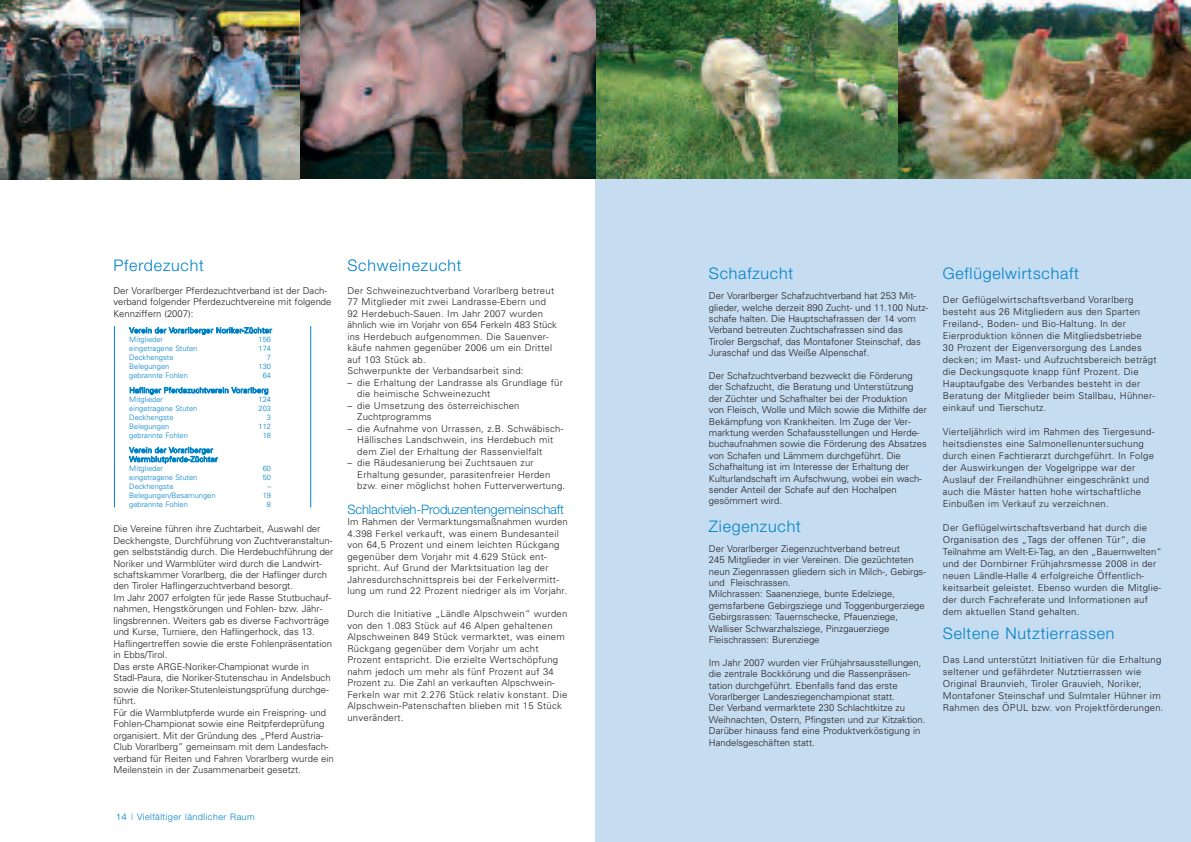
<style>
.page{position:relative;width:1191px;height:842px;background:#fff}
.page>*{position:absolute;margin:0;border:0;box-sizing:border-box;transform-origin:0 0}
.t1{font:300 16px "Helvetica Neue";letter-spacing:.05em;color:#0082c8}
.t2{font:300 13px "Helvetica Neue";letter-spacing:-.01em;color:#0082c8}
.t3{font:300 9.5px/11.4px "Univers";color:#231f20}
.t4{font:300 9.5px/11.5px "Univers";letter-spacing:.03em;color:#231f20}
.t5{font:300 9px "Helvetica Neue";letter-spacing:.055em;color:#0082c8}
.t6{font:300 7.5px "Univers";color:#0082c8}
.t7{font:300 7.5px/9.1px "Univers";letter-spacing:.035em;color:#0082c8}
.s1{font-stretch:expanded}
</style>
<div class="page">
<div style="left:595px;top:9px;width:596px;height:833px;background:#c5dcf1"></div>
<img style="left:897px;top:0;width:294px;height:179px">
<img style="left:595px;top:0;width:302px;height:179px">
<img style="left:300px;top:0;width:295px;height:179px">
<img style="left:0;top:0;width:300px;height:179px">
<hr style="left:114px;top:326px;width:1px;height:181px;background:#0082c8">
<hr style="left:310px;top:326px;width:1px;height:181px;background:#0082c8">
<h1 class="t1" style="left:113px;top:255px;width:92px">Pferdezucht</h1>
<p class="t3" style="left:113px;top:285px;width:220px">Der Vorarlberger Pferdezuchtverband ist der Dach&shy;verband folgender Pferdezuchtvereine mit folgende<br>Kennziffern (2007):</p>
<p class="t7" style="left:129px;top:326px;width:144px">Verein der Vorarlberger Noriker-Züchter<br>Mitglieder</p>
<p class="t6" style="left:258px;top:337px;width:14px">156</p>
<p class="t6" style="left:129px;top:346px;width:70px">eingetragene Stuten</p>
<p class="t6" style="left:259px;top:346px;width:14px">174</p>
<p class="t6" style="left:129px;top:355px;width:46px">Deckhengste</p>
<p class="t6" style="left:267px;top:355px;width:6px">7</p>
<p class="t6" style="left:129px;top:364px;width:42px">Belegungen</p>
<p class="t6" style="left:258px;top:364px;width:14px">130</p>
<p class="t6" style="left:129px;top:373px;width:60px">gebrannte Fohlen</p>
<p class="t7" style="left:129px;top:369px;width:143px;line-height:14.7px;text-indent:133px">64<br>Haflinger Pferdezuchtverein Vorarlberg</p>
<p class="t6" style="left:129px;top:397px;width:35px">Mitglieder</p>
<p class="t6" style="left:258px;top:397px;width:14px">124</p>
<p class="t6" style="left:129px;top:406px;width:70px">eingetragene Stuten</p>
<p class="t6" style="left:259px;top:406px;width:14px">203</p>
<p class="t6" style="left:129px;top:415px;width:46px">Deckhengste</p>
<p class="t6" style="left:267px;top:415px;width:6px">3</p>
<p class="t6" style="left:129px;top:424px;width:42px">Belegungen</p>
<p class="t6" style="left:258px;top:424px;width:14px">112</p>
<p class="t6" style="left:129px;top:433px;width:60px">gebrannte Fohlen</p>
<p class="t6" style="left:263px;top:433px;width:10px">18</p>
<p class="t7" style="left:129px;top:446px;width:90px">Verein der Vorarlberger<br>Warmblutpferde-Züchter<br>Mitglieder</p>
<p class="t6" style="left:263px;top:465px;width:10px">60</p>
<p class="t6" style="left:129px;top:474px;width:70px">eingetragene Stuten</p>
<p class="t6" style="left:263px;top:474px;width:10px">50</p>
<p class="t6" style="left:129px;top:483px;width:46px">Deckhengste</p>
<p class="t6" style="left:267px;top:483px;width:5px">–</p>
<p class="t6" style="left:129px;top:492px;width:88px">Belegungen/Besamungen</p>
<p class="t6" style="left:263px;top:492px;width:10px">19</p>
<p class="t6" style="left:129px;top:501px;width:60px">gebrannte Fohlen</p>
<p class="t6" style="left:267px;top:501px;width:6px">8</p>
<p class="t3" style="left:113px;top:524px;width:222px">Die Vereine führen ihre Zuchtarbeit, Auswahl der Deckhengste, Durchführung von Zuchtveranstaltun&shy;gen selbstständig durch. Die Herdebuchführung der Noriker und Warmblüter wird durch die Landwirt&shy;schaftskammer Vorarlberg, die der Haflinger durch den Tiroler Haflingerzuchtverband besorgt.<br>Im Jahr 2007 erfolgten für jede Rasse Stutbuchauf&shy;nahmen, Hengstkörungen und Fohlen- bzw. Jähr&shy;lingsbrennen. Weiters gab es diverse Fachvorträge und Kurse, Turniere, den Haflingerhock, das 13.<br>Haflingertreffen sowie die erste Fohlenpräsentation in Ebbs/Tirol.<br>Das erste ARGE-Noriker-Championat wurde in Stadl-Paura, die Noriker-Stutenschau in Andelsbuch sowie die Noriker-Stutenleistungsprüfung durchge&shy;führt.<br>Für die Warmblutpferde wurde ein Freispring- und Fohlen-Championat sowie eine Reitpferdeprüfung organisiert. Mit der Gründung des „Pferd Austria-Club Vorarlberg” gemeinsam mit dem Landesfach&shy;verband für Reiten und Fahren Vorarlberg wurde ein Meilenstein in der Zusammenarbeit gesetzt.</p>
<h1 class="t1" style="left:347px;top:255px;width:116px">Schweinezucht</h1>
<p class="t4" style="left:347px;top:285px;width:211px">Der Schweinezuchtverband Vorarlberg betreut 77 Mitglieder mit zwei Landrasse-Ebern und 92 Herdebuch-Sauen. Im Jahr 2007 wurden ähnlich wie im Vorjahr von 654 Ferkeln 483 Stück ins Herdebuch aufgenommen. Die Sauenver&shy;käufe nahmen gegenüber 2006 um ein Drittel auf 103 Stück ab.<br>Schwerpunkte der Verbandsarbeit sind:</p>
<p class="t4" style="left:357px;top:377px;width:207px;text-indent:-10px">– die Erhaltung der Landrasse als Grundlage für die heimische Schweinezucht</p>
<p class="t3" style="left:357px;top:400px;width:164px;text-indent:-10px">– die Umsetzung des österreichischen<br>Zuchtprogramms</p>
<p class="t4" style="left:357px;top:423px;width:208px;text-indent:-10px">– die Aufnahme von Urrassen, z.B. Schwäbisch-<br>Hällisches Landschwein, ins Herdebuch mit dem Ziel der Erhaltung der Rassenvielfalt</p>
<p class="t4" style="left:357px;top:458px;width:209px;text-indent:-10px">– die Räudesanierung bei Zuchtsauen zur<br>Erhaltung gesunder, parasitenfreier Herden bzw. einer möglichst hohen Futterverwertung.</p>
<h2 class="t2" style="left:347px;top:501px;width:218px">Schlachtvieh-Produzentengemeinschaft</h2>
<p class="t4" style="left:347px;top:517px;width:222px">Im Rahmen der Vermarktungsmaßnahmen wurden 4.398 Ferkel verkauft, was einem Bundesanteil von 64,5 Prozent und einem leichten Rückgang gegenüber dem Vorjahr mit 4.629 Stück ent&shy;spricht. Auf Grund der Marktsituation lag der Jahresdurchschnittspreis bei der Ferkelvermitt&shy;lung um rund 22 Prozent niedriger als im Vorjahr.</p>
<p class="t4" style="left:347px;top:609px;width:221px">Durch die Initiative „Ländle Alpschwein“ wurden von den 1.083 Stück auf 46 Alpen gehaltenen Alpschweinen 849 Stück vermarktet, was einem Rückgang gegenüber dem Vorjahr um acht Prozent entspricht. Die erzielte Wertschöpfung nahm jedoch um mehr als fünf Prozent auf 34<br>Prozent zu. Die Zahl an verkauften Alpschwein-Ferkeln war mit 2.276 Stück relativ konstant. Die Alpschwein-Patenschaften blieben mit 15 Stück unverändert.</p>
<p class="t5" style="left:116px;top:811px;width:140px"><span class="s1">14 |</span> Vielfältiger ländlicher Raum</p>
<h1 class="t1" style="left:709px;top:264px;width:86px">Schafzucht</h1>
<p class="t3" style="left:709px;top:291px;width:221px">Der Vorarlberger Schafzuchtverband hat 253 Mit&shy;glieder, welche derzeit 890 Zucht- und 11.100 Nutz&shy;schafe halten. Die Hauptschafrassen der 14 vom Verband betreuten Zuchtschafrassen sind das Tiroler Bergschaf, das Montafoner Steinschaf, das Juraschaf und das Weiße Alpenschaf.</p>
<p class="t3" style="left:709px;top:371px;width:219px">Der Schafzuchtverband bezweckt die Förderung der Schafzucht, die Beratung und Unterstützung der Züchter und Schafhalter bei der Produktion<br>von Fleisch, Wolle und Milch sowie die Mithilfe der Bekämpfung von Krankheiten. Im Zuge der Ver&shy;marktung werden Schafausstellungen und Herde&shy;buchaufnahmen sowie die Förderung des Absatzes von Schafen und Lämmern durchgeführt. Die Schafhaltung ist im Interesse der Erhaltung der Kulturlandschaft im Aufschwung, wobei ein wach&shy;sender Anteil der Schafe auf den Hochalpen gesömmert wird.</p>
<h1 class="t1" style="left:709px;top:516px;width:93px">Ziegenzucht</h1>
<p class="t3" style="left:709px;top:544px;width:219px">Der Vorarlberger Ziegenzuchtverband betreut<br>245 Mitglieder in vier Vereinen. Die gezüchteten neun Ziegenrassen gliedern sich in Milch-, Gebirgs&shy;und Fleischrassen.<br>Milchrassen: Saanenziege, bunte Edelziege, gemsfarbene Gebirgsziege und Toggenburgerziege Gebirgsrassen: Tauernschecke, Pfauenziege, Walliser Schwarzhalsziege, Pinzgauerziege Fleischrassen: Burenziege</p>
<p class="t3" style="left:709px;top:658px;width:218px">Im Jahr 2007 wurden vier Frühjahrsausstellungen, die zentrale Bockkörung und die Rassenpräsen&shy;tation durchgeführt. Ebenfalls fand das erste Vorarlberger Landesziegenchampionat statt.<br>Der Verband vermarktete 230 Schlachtkitze zu Weihnachten, Ostern, Pfingsten und zur Kitzaktion.<br>Darüber hinauss fand eine Produktverköstigung in Handelsgeschäften statt.</p>
<h1 class="t1" style="left:943px;top:264px;width:137px">Geflügelwirtschaft</h1>
<p class="t4" style="left:943px;top:294px;width:215px;line-height:12px">Der Geflügelwirtschaftsverband Vorarlberg besteht aus 26 Mitgliedern aus den Sparten Freiland-, Boden- und Bio-Haltung. In der Eierproduktion können die Mitgliedsbetriebe<br>30 Prozent der Eigenversorgung des Landes decken; im Mast- und Aufzuchtsbereich beträgt die Deckungsquote knapp fünf Prozent. Die Hauptaufgabe des Verbandes besteht in der Beratung der Mitglieder beim Stallbau, Hühner&shy;einkauf und Tierschutz.</p>
<p class="t4" style="left:943px;top:426px;width:213px;line-height:12px">Vierteljährlich wird im Rahmen des Tiergesund&shy;heitsdienstes eine Salmonellenuntersuchung durch einen Fachtierarzt durchgeführt. In Folge der Auswirkungen der Vogelgrippe war der Auslauf der Freilandhühner eingeschränkt und auch die Mäster hatten hohe wirtschaftliche Einbußen im Verkauf zu verzeichnen.</p>
<p class="t4" style="left:943px;top:522px;width:220px;line-height:12px">Der Geflügelwirtschaftsverband hat durch die Organisation des „Tags der offenen Tür“, die Teilnahme am Welt-Ei-Tag, an den „Bauernwelten“ und der Dornbirner Frühjahrsmesse 2008 in der neuen Ländle-Halle 4 erfolgreiche Öffentlich&shy;keitsarbeit geleistet. Ebenso wurden die Mitglie&shy;der durch Fachreferate und Informationen auf dem aktuellen Stand gehalten.</p>
<h1 class="t1" style="left:943px;top:624px;width:173px">Seltene Nutztierrassen</h1>
<p class="t4" style="left:943px;top:654px;width:222px;line-height:12px">Das Land unterstützt Initiativen für die Erhaltung seltener und gefährdeter Nutztierrassen wie Original Braunvieh, Tiroler Grauvieh, Noriker, Montafoner Steinschaf und Sulmtaler Hühner im Rahmen des ÖPUL bzw. von Projektförderungen.</p>
</div>
